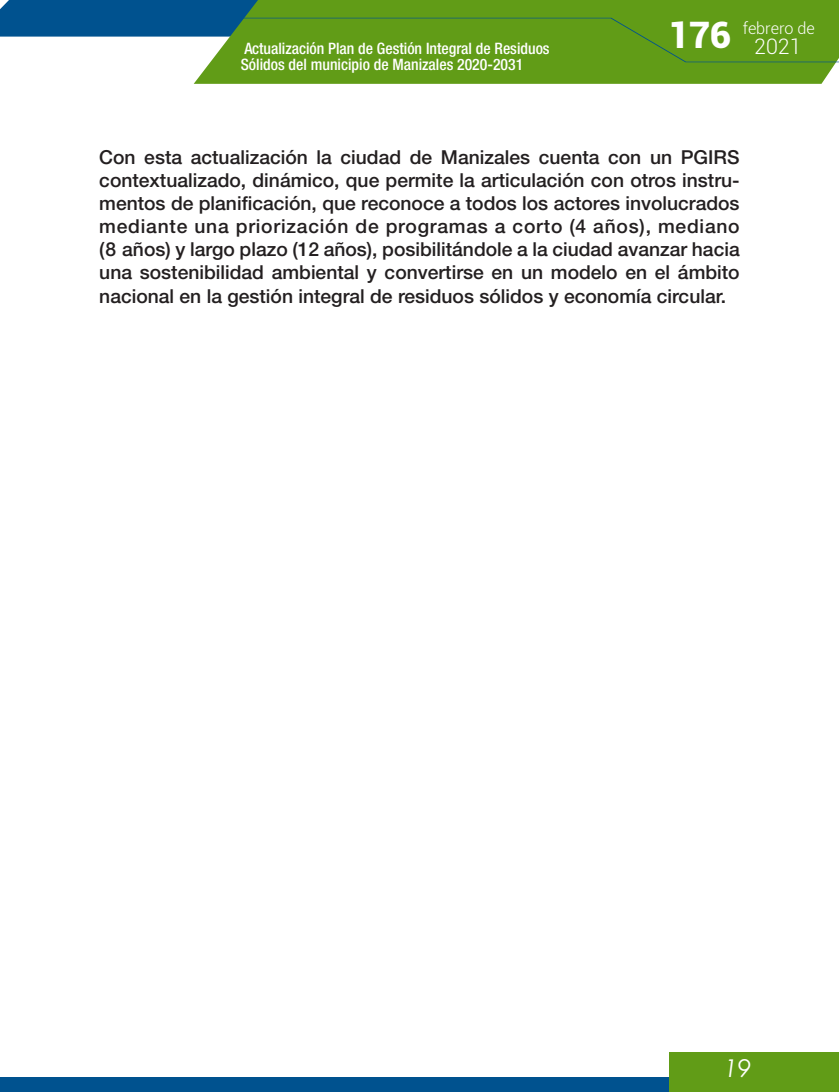
<style>
.page{position:relative;width:839px;height:1092px;background:#fff}
.page>*{position:absolute;margin:0;border:0;box-sizing:border-box;transform-origin:0 0}
.t1{font:900 36.4px "Roboto";color:#fff}
.t2{font:italic 24.5px "Century Gothic";color:#fff}
.t3{font:300 21.35px "Roboto";color:#fff}
.contenidos{font:500 19.25px/23.1px "Helvetica Neue";color:#231f20;text-align:justify}
.t4{font:300 16.28px "Roboto";color:#fff}
.t5{font:500 condensed 15.75px "Helvetica Neue";color:#fff}
</style>
<div class="page">
<div style="left:0;top:1077px;width:826px;height:14px;background:#00528f"></div>
<svg style="left:194px;top:62px;width:644px;height:22px;background:#659f1f"></svg>
<svg style="left:0;top:0;width:838px;height:62px;background:#609945"></svg>
<div style="left:669px;top:1052px;width:169px;height:39px;background:#619c17"></div>
<p class="t5" style="left:244px;top:39px;width:306px">Actualización Plan de Gestión Integral de Residuos</p>
<p class="t5" style="left:241px;top:55px;width:284px">Sólidos del municipio de Manizales 2020-2031</p>
<h1 class="t1" style="left:668px;top:10px;width:65px">176</h1>
<p class="t4" style="left:742px;top:17px;width:74px">febrero de</p>
<p class="t3" style="left:754px;top:31px;width:49px">2021</p>
<p class="contenidos" style="left:99px;top:145px;width:641px">Con esta actualización la ciudad de Manizales cuenta con un PGIRS contextualizado, dinámico, que permite la articulación con otros instru&shy;mentos de planificación, que reconoce a todos los actores involucrados mediante una priorización de programas a corto (4 años), mediano (8 años) y largo plazo (12 años), posibilitándole a la ciudad avanzar hacia una sostenibilidad ambiental y convertirse en un modelo en el ámbito nacional en la gestión integral de residuos sólidos y economía circular.</p>
<p class="t2" style="left:724px;top:1050px;width:29px">19</p>
</div>
